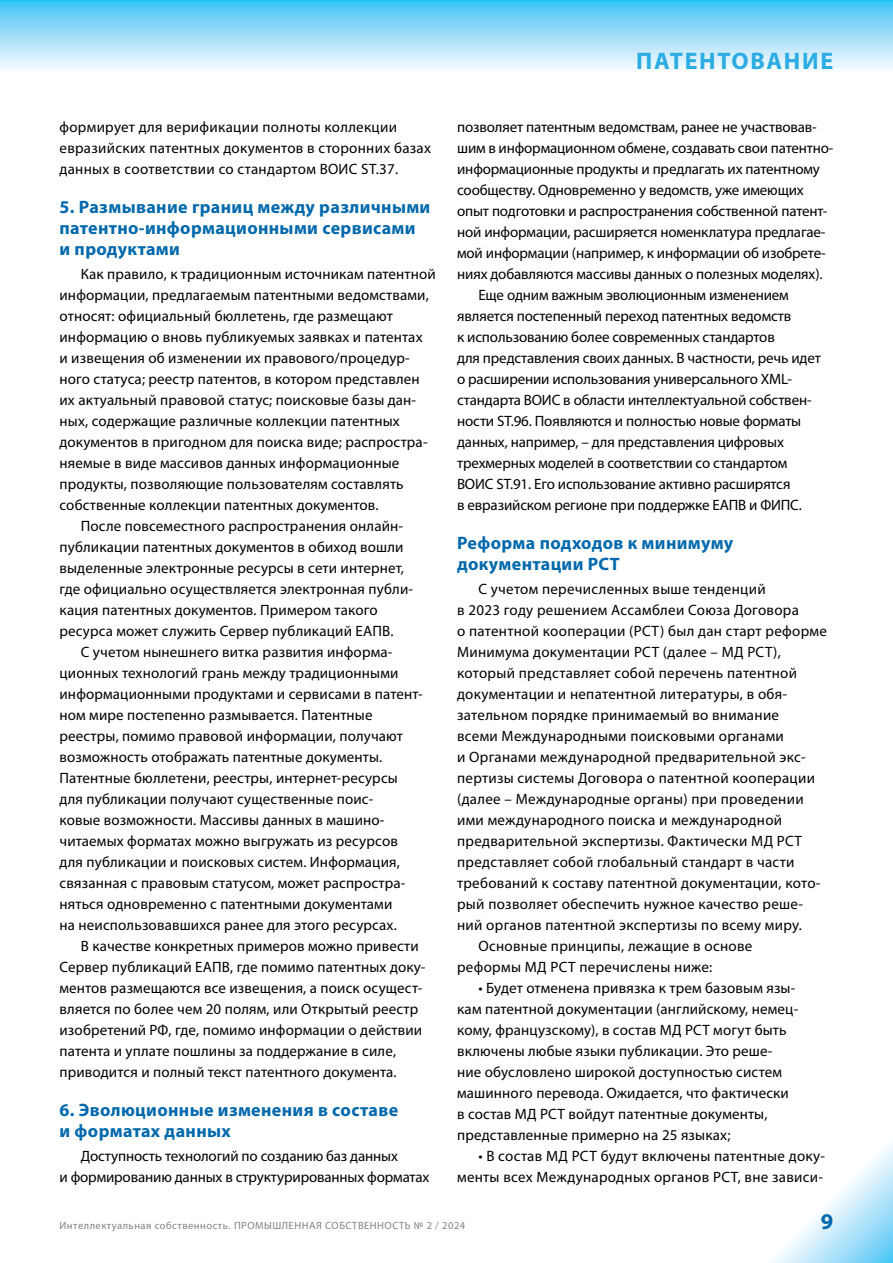
<style>
.page{position:relative;width:893px;height:1263px;background:#fff}
.page>*{position:absolute;margin:0;border:0;box-sizing:border-box;transform-origin:0 0}
.t1{font:700 24px "Myriad Pro";letter-spacing:.07em;color:#2cace2}
.t2{font:700 22.5px "Myriad Pro";color:#0068ac}
.t3{font:700 18px/21px "Myriad Pro";letter-spacing:.02em;color:#0068ac}
.t4{font:15px/21px "Myriad Pro";letter-spacing:.01em;color:#000}
.t5{font:15px/21px "Myriad Pro";letter-spacing:-.01em;color:#000}
.t6{font:10.5px "Myriad Pro";letter-spacing:.05em;color:#808285}
</style>
<div class="page">
<svg style="left:772px;top:1142px;width:121px;height:121px"></svg>
<div style="left:0;top:0;width:893px;height:72px;background:linear-gradient(to bottom,#3ec3f4,#fdfbff)"></div>
<svg style="left:0;top:0;width:1px;height:72px"></svg>
<p class="t4" style="left:60px;top:116px;width:373px">формирует для верификации полноты коллекции евразийских патентных документов в сторонних базах данных в соответствии со стандартом ВОИС ST.37.</p>
<p class="t3" style="left:60px;top:195px;width:372px">5. Размывание границ между различными патентно-информационными сервисами и продуктами</p>
<p class="t4" style="left:81px;top:263px;width:357px">Как правило, к традиционным источникам патентной</p>
<p class="t4" style="left:60px;top:284px;width:371px">информации, предлагаемым патентными ведомствами,</p>
<p class="t4" style="left:60px;top:305px;width:335px">относят: официальный бюллетень, где размещают</p>
<p class="t4" style="left:60px;top:326px;width:365px">информацию о вновь публикуемых заявках и патентах</p>
<p class="t4" style="left:60px;top:347px;width:352px">и извещения об изменении их правового/процедур-</p>
<p class="t4" style="left:60px;top:368px;width:362px">ного статуса; реестр патентов, в котором представлен</p>
<p class="t4" style="left:60px;top:389px;width:358px">их актуальный правовой статус; поисковые базы дан-</p>
<p class="t4" style="left:60px;top:410px;width:342px">ных, содержащие различные коллекции патентных</p>
<p class="t4" style="left:60px;top:431px;width:370px">документов в пригодном для поиска виде; распростра-</p>
<p class="t4" style="left:60px;top:452px;width:341px">няемые в виде массивов данных информационные</p>
<p class="t4" style="left:60px;top:473px;width:346px">продукты, позволяющие пользователям составлять</p>
<p class="t4" style="left:60px;top:494px;width:321px">собственные коллекции патентных документов.</p>
<p class="t4" style="left:81px;top:515px;width:324px">После повсеместного распространения онлайн-</p>
<p class="t4" style="left:60px;top:536px;width:345px">публикации патентных документов в обиход вошли</p>
<p class="t4" style="left:60px;top:557px;width:346px">выделенные электронные ресурсы в сети интернет,</p>
<p class="t4" style="left:60px;top:578px;width:355px">где официально осуществляется электронная публи-</p>
<p class="t4" style="left:60px;top:599px;width:320px">кация патентных документов. Примером такого</p>
<p class="t4" style="left:60px;top:620px;width:335px">ресурса может служить Сервер публикаций ЕАПВ.</p>
<p class="t4" style="left:81px;top:641px;width:313px">С учетом нынешнего витка развития информа-</p>
<p class="t4" style="left:60px;top:662px;width:340px">ционных технологий грань между традиционными</p>
<p class="t4" style="left:60px;top:683px;width:365px">информационными продуктами и сервисами в патент-</p>
<p class="t4" style="left:60px;top:704px;width:314px">ном мире постепенно размывается. Патентные</p>
<p class="t4" style="left:60px;top:725px;width:345px">реестры, помимо правовой информации, получают</p>
<p class="t4" style="left:60px;top:746px;width:324px">возможность отображать патентные документы.</p>
<p class="t4" style="left:60px;top:767px;width:340px">Патентные бюллетени, реестры, интернет-ресурсы</p>
<p class="t4" style="left:60px;top:788px;width:315px">для публикации получают существенные поис-</p>
<p class="t4" style="left:60px;top:809px;width:326px">ковые возможности. Массивы данных в машино-</p>
<p class="t4" style="left:60px;top:830px;width:340px">читаемых форматах можно выгружать из ресурсов</p>
<p class="t4" style="left:60px;top:851px;width:342px">для публикации и поисковых систем. Информация,</p>
<p class="t4" style="left:60px;top:872px;width:347px">связанная с правовым статусом, может распростра-</p>
<p class="t4" style="left:60px;top:893px;width:334px">няться одновременно с патентными документами</p>
<p class="t4" style="left:60px;top:914px;width:339px">на неиспользовавшихся ранее для этого ресурсах.</p>
<p class="t4" style="left:81px;top:935px;width:339px">В качестве конкретных примеров можно привести</p>
<p class="t4" style="left:60px;top:956px;width:367px">Сервер публикаций ЕАПВ, где помимо патентных доку-</p>
<p class="t4" style="left:60px;top:977px;width:364px">ментов размещаются все извещения, а поиск осущест-</p>
<p class="t4" style="left:60px;top:998px;width:360px">вляется по более чем 20 полям, или Открытый реестр</p>
<p class="t4" style="left:60px;top:1019px;width:364px">изобретений РФ, где, помимо информации о действии</p>
<p class="t4" style="left:60px;top:1040px;width:338px">патента и уплате пошлины за поддержание в силе,</p>
<p class="t4" style="left:60px;top:1061px;width:339px">приводится и полный текст патентного документа.</p>
<p class="t3" style="left:60px;top:1099px;width:340px">6. Эволюционные изменения в составе и форматах данных</p>
<p class="t5" style="left:60px;top:1145px;width:371px;text-indent:21px">Доступность технологий по созданию баз данных<br>и формированию данных в структурированных форматах</p>
<h1 class="t1" style="left:636px;top:45px;width:199px">ПАТЕНТОВАНИЕ</h1>
<p class="t5" style="left:457px;top:116px;width:361px">позволяет патентным ведомствам, ранее не участвовав-</p>
<p class="t5" style="left:457px;top:137px;width:378px">шим в информационном обмене, создавать свои патентно-</p>
<p class="t5" style="left:457px;top:158px;width:364px">информационные продукты и предлагать их патентному</p>
<p class="t5" style="left:457px;top:179px;width:348px">сообществу. Одновременно у ведомств, уже имеющих</p>
<p class="t5" style="left:457px;top:200px;width:372px">опыт подготовки и распространения собственной патент-</p>
<p class="t5" style="left:457px;top:221px;width:370px">ной информации, расширяется номенклатура предлагае-</p>
<p class="t5" style="left:457px;top:242px;width:370px">мой информации (например, к информации об изобрете-</p>
<p class="t5" style="left:457px;top:263px;width:367px">ниях добавляются массивы данных о полезных моделях).</p>
<p class="t5" style="left:478px;top:284px;width:312px">Еще одним важным эволюционным изменением</p>
<p class="t5" style="left:457px;top:305px;width:336px">является постепенный переход патентных ведомств</p>
<p class="t5" style="left:457px;top:326px;width:319px">к использованию более современных стандартов</p>
<p class="t5" style="left:457px;top:347px;width:365px">для представления своих данных. В частности, речь идет</p>
<p class="t5" style="left:457px;top:368px;width:336px">о расширении использования универсального XML-</p>
<p class="t5" style="left:457px;top:389px;width:356px">стандарта ВОИС в области интеллектуальной собствен-</p>
<p class="t5" style="left:457px;top:410px;width:346px">ности ST.96. Появляются и полностью новые форматы</p>
<p class="t5" style="left:457px;top:431px;width:328px">данных, например, – для представления цифровых</p>
<p class="t5" style="left:457px;top:452px;width:332px">трехмерных моделей в соответствии со стандартом</p>
<p class="t5" style="left:457px;top:473px;width:335px">ВОИС ST.91. Его использование активно расширятся</p>
<p class="t5" style="left:457px;top:494px;width:346px">в евразийском регионе при поддержке ЕАПВ и ФИПС.</p>
<p class="t3" style="left:457px;top:531px;width:278px">Реформа подходов к минимуму документации PCT</p>
<p class="t4" style="left:478px;top:578px;width:289px">С учетом перечисленных выше тенденций</p>
<p class="t4" style="left:457px;top:599px;width:343px">в 2023 году решением Ассамблеи Союза Договора</p>
<p class="t4" style="left:457px;top:620px;width:371px">о патентной кооперации (PCT) был дан старт реформе</p>
<p class="t4" style="left:457px;top:641px;width:325px">Минимума документации PCT (далее – МД РСТ),</p>
<p class="t4" style="left:457px;top:662px;width:342px">который представляет собой перечень патентной</p>
<p class="t4" style="left:457px;top:683px;width:332px">документации и непатентной литературы, в обя-</p>
<p class="t4" style="left:457px;top:704px;width:323px">зательном порядке принимаемый во внимание</p>
<p class="t4" style="left:457px;top:725px;width:328px">всеми Международными поисковыми органами</p>
<p class="t4" style="left:457px;top:746px;width:350px">и Органами международной предварительной экс-</p>
<p class="t4" style="left:457px;top:767px;width:359px">пертизы системы Договора о патентной кооперации</p>
<p class="t4" style="left:457px;top:788px;width:348px">(далее – Международные органы) при проведении</p>
<p class="t4" style="left:457px;top:809px;width:327px">ими международного поиска и международной</p>
<p class="t4" style="left:457px;top:830px;width:346px">предварительной экспертизы. Фактически МД РСТ</p>
<p class="t4" style="left:457px;top:851px;width:339px">представляет собой глобальный стандарт в части</p>
<p class="t4" style="left:457px;top:872px;width:365px">требований к составу патентной документации, кото-</p>
<p class="t4" style="left:457px;top:893px;width:347px">рый позволяет обеспечить нужное качество реше-</p>
<p class="t4" style="left:457px;top:914px;width:346px">ний органов патентной экспертизы по всему миру.</p>
<p class="t4" style="left:478px;top:935px;width:275px">Основные принципы, лежащие в основе</p>
<p class="t4" style="left:457px;top:956px;width:257px">реформы МД PCT перечислены ниже:</p>
<p class="t4" style="left:457px;top:977px;width:343px;text-indent:21px">• Будет отменена привязка к трем базовым язы&shy;кам патентной документации (английскому, немец&shy;кому, французскому), в состав МД РСТ могут быть включены любые языки публикации. Это реше&shy;ние обусловлено широкой доступностью систем машинного перевода. Ожидается, что фактически в состав МД РСТ войдут патентные документы, представленные примерно на 25 языках;</p>
<p class="t4" style="left:457px;top:1145px;width:369px;text-align:right">• В состав МД РСТ будут включены патентные доку&shy;менты всех Международных органов PCT, вне зависи-</p>
<p class="t6" style="left:60px;top:1219px;width:407px">Интеллектуальная собственность. ПРОМЫШЛЕННАЯ СОБСТВЕННОСТЬ № 2 / 2024</p>
<h2 class="t2" style="left:821px;top:1206px;width:14px">9</h2>
</div>
